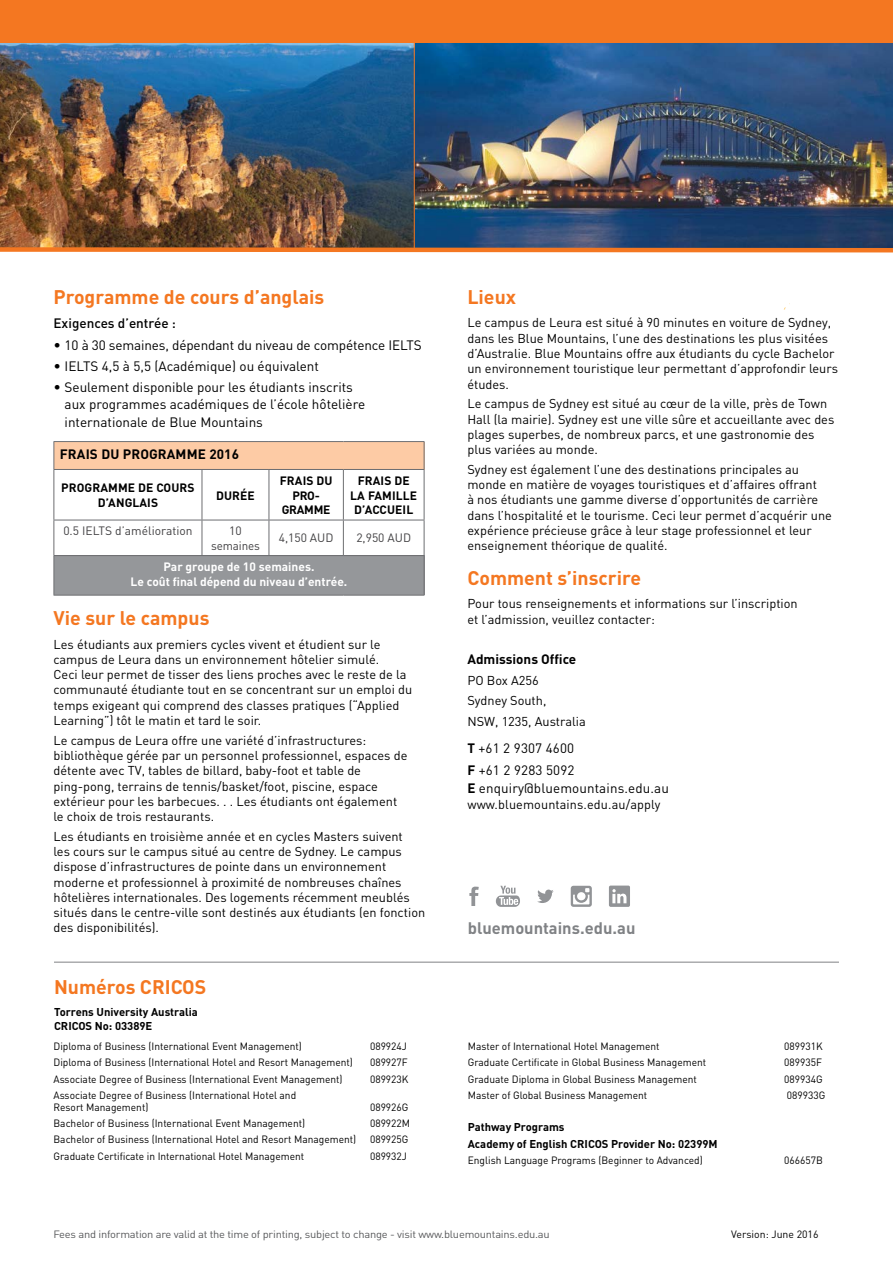
<style>
.page{position:relative;width:893px;height:1263px;background:#fff}
.page>*{position:absolute;margin:0;border:0;box-sizing:border-box;transform-origin:0 0}
.t1{font:700 19.5px "DIN";color:#f47721}
.t2{font:700 16.5px "DIN";color:#808285}
.t3{font:13.5px/22.2px "DIN";color:#000}
.t4{font:700 13.5px "DIN";letter-spacing:.01em;color:#000}
.t5{font:500 13.5px "DIN";color:#000}
.t6{font:12.75px/15.3px "DIN";color:#000}
.t7{font:700 12px/14.4px "DIN";color:#fff;text-align:center}
.t8{font:700 12px/14.4px "DIN";letter-spacing:.01em;color:#000;text-align:center}
.t9{font:12px/14.4px "DIN";color:#414042;text-align:center}
.t10{font:700 12px/14.4px "DIN";letter-spacing:-.02em;color:#000;text-align:center}
.t11{font:700 11.25px/13.5px "DIN";color:#000}
.t12{font:10.5px/12px "DIN";color:#000}
.t13{font:10.5px "DIN";letter-spacing:-.02em;color:#58595b;scale:1.06 1}
.s1{font-size:14.25px}
.s2{font-weight:700}
</style>
<div class="page">
<div style="left:54px;top:442px;width:370px;height:27px;background:#fdcba5"></div>
<div style="left:54px;top:556px;width:370px;height:39px;background:#95979a"></div>
<hr style="left:54px;top:555px;width:148px;height:1px;background:#6d6e71">
<hr style="left:54px;top:556px;width:1px;height:39px;background:#6d6e71">
<hr style="left:202px;top:555px;width:67px;height:1px;background:#6d6e71">
<hr style="left:269px;top:555px;width:74px;height:1px;background:#6d6e71">
<hr style="left:343px;top:555px;width:81px;height:1px;background:#6d6e71">
<hr style="left:424px;top:556px;width:1px;height:39px;background:#6d6e71">
<hr style="left:54px;top:595px;width:148px;height:1px;background:#6d6e71">
<hr style="left:202px;top:595px;width:67px;height:1px;background:#6d6e71">
<hr style="left:269px;top:595px;width:74px;height:1px;background:#6d6e71">
<hr style="left:343px;top:595px;width:81px;height:1px;background:#6d6e71">
<hr style="left:54px;top:441px;width:148px;height:1px;background:#6d6e71">
<svg style="left:54px;top:442px;width:1px;height:27px"></svg>
<hr style="left:202px;top:441px;width:67px;height:1px;background:#6d6e71">
<hr style="left:269px;top:441px;width:74px;height:1px;background:#6d6e71">
<hr style="left:343px;top:441px;width:81px;height:1px;background:#6d6e71">
<svg style="left:424px;top:442px;width:1px;height:27px"></svg>
<hr style="left:54px;top:469px;width:148px;height:1px;background:#6d6e71">
<hr style="left:54px;top:470px;width:1px;height:50px;background:#6d6e71">
<hr style="left:202px;top:469px;width:67px;height:1px;background:#6d6e71">
<hr style="left:202px;top:470px;width:1px;height:50px;background:#6d6e71">
<hr style="left:269px;top:469px;width:74px;height:1px;background:#6d6e71">
<hr style="left:269px;top:470px;width:1px;height:50px;background:#6d6e71">
<hr style="left:343px;top:469px;width:81px;height:1px;background:#6d6e71">
<hr style="left:343px;top:470px;width:1px;height:50px;background:#6d6e71">
<hr style="left:424px;top:470px;width:1px;height:50px;background:#6d6e71">
<hr style="left:54px;top:520px;width:148px;height:1px;background:#6d6e71">
<hr style="left:202px;top:520px;width:67px;height:1px;background:#6d6e71">
<hr style="left:269px;top:520px;width:74px;height:1px;background:#6d6e71">
<hr style="left:343px;top:520px;width:81px;height:1px;background:#6d6e71">
<hr style="left:54px;top:520px;width:1px;height:35px;background:#6d6e71">
<hr style="left:202px;top:520px;width:1px;height:35px;background:#6d6e71">
<hr style="left:269px;top:520px;width:1px;height:35px;background:#6d6e71">
<hr style="left:343px;top:520px;width:1px;height:35px;background:#6d6e71">
<hr style="left:424px;top:520px;width:1px;height:35px;background:#6d6e71">
<hr style="left:54px;top:962px;width:785px;height:1px;background:#808285">
<svg style="left:496px;top:886px;width:24px;height:21px"></svg>
<svg style="left:537px;top:889px;width:17px;height:14px"></svg>
<svg style="left:571px;top:886px;width:21px;height:21px"></svg>
<svg style="left:469px;top:887px;width:10px;height:19px"></svg>
<svg style="left:609px;top:885px;width:21px;height:22px"></svg>
<img style="left:0;top:43px;width:414px;height:202px">
<img style="left:415px;top:43px;width:478px;height:202px">
<hr style="left:414px;top:43px;width:1px;height:206px;background:#f47721">
<div style="left:0;top:0;width:893px;height:43px;background:#f47721"></div>
<svg style="left:0;top:245px;width:893px;height:8px;background:#bb7549"></svg>
<h1 class="t1" style="left:54px;top:284px;width:272px">Programme de cours d’anglais</h1>
<p class="t5" style="left:54px;top:314px;width:124px">Exigences d’entrée :</p>
<p class="t3" style="left:54px;top:334px;width:370px"><span class="s1">•</span> 10 à 30 semaines, dépendant du niveau de compétence IELTS</p>
<p class="t3" style="left:54px;top:355px;width:267px"><span class="s1">•</span> IELTS 4,5 à 5,5 (Académique) ou équivalent</p>
<p class="t3" style="left:65px;top:380px;width:302px;line-height:16.2px;text-indent:-11px"><span class="s1">•</span> Seulement disponible pour les étudiants inscrits aux programmes académiques de l’école hôtelière</p>
<p class="t3" style="left:65px;top:411px;width:200px">internationale de Blue Mountains</p>
<p class="t4" style="left:60px;top:445px;width:181px">FRAIS DU PROGRAMME 2016</p>
<p class="t8" style="left:61px;top:480px;width:135px">PROGRAMME DE COURS<br>D’ANGLAIS</p>
<p class="t8" style="left:216px;top:488px;width:40px">DURÉE</p>
<p class="t10" style="left:280px;top:473px;width:54px">FRAIS DU<br>PRO-<br>GRAMME</p>
<p class="t8" style="left:350px;top:473px;width:68px">FRAIS DE<br>LA FAMILLE<br>D’ACCUEIL</p>
<p class="t9" style="left:63px;top:524px;width:131px">0.5 IELTS d’amélioration</p>
<p class="t9" style="left:211px;top:524px;width:50px">10 semaines</p>
<p class="t9" style="left:279px;top:531px;width:56px">4,150 AUD</p>
<p class="t9" style="left:356px;top:531px;width:56px">2,950 AUD</p>
<p class="t7" style="left:131px;top:559px;width:218px">Par groupe de 10 semaines.<br>Le coût final dépend du niveau d’entrée.</p>
<h1 class="t1" style="left:54px;top:605px;width:157px">Vie sur le campus</h1>
<p class="t6" style="left:54px;top:636px;width:360px">Les étudiants aux premiers cycles vivent et étudient sur le campus de Leura dans un environnement hôtelier simulé.<br>Ceci leur permet de tisser des liens proches avec le reste de la communauté étudiante tout en se concentrant sur un emploi du temps exigeant qui comprend des classes pratiques (“Applied Learning”) tôt le matin et tard le soir.</p>
<p class="t6" style="left:54px;top:732px;width:355px">Le campus de Leura offre une variété d’infrastructures: bibliothèque gérée par un personnel professionnel, espaces de détente avec TV, tables de billard, baby-foot et table de ping-pong, terrains de tennis/basket/foot, piscine, espace extérieur pour les barbecues. . . Les étudiants ont également le choix de trois restaurants.</p>
<p class="t6" style="left:54px;top:829px;width:373px">Les étudiants en troisième année et en cycles Masters suivent<br>les cours sur le campus situé au centre de Sydney. Le campus dispose d’infrastructures de pointe dans un environnement moderne et professionnel à proximité de nombreuses chaînes hôtelières internationales. Des logements récemment meublés situés dans le centre-ville sont destinés aux étudiants (en fonction des disponibilités).</p>
<h1 class="t1" style="left:54px;top:974px;width:154px">Numéros CRICOS</h1>
<p class="t11" style="left:54px;top:1005px;width:145px">Torrens University Australia<br>CRICOS No: 03389E</p>
<p class="t12" style="left:54px;top:1040px;width:250px">Diploma of Business (International Event Management)</p>
<p class="t12" style="left:370px;top:1040px;width:39px">089924J</p>
<p class="t12" style="left:54px;top:1057px;width:301px">Diploma of Business (International Hotel and Resort Management)</p>
<p class="t12" style="left:370px;top:1057px;width:39px">089927F</p>
<p class="t12" style="left:54px;top:1073px;width:291px">Associate Degree of Business (International Event Management)</p>
<p class="t12" style="left:370px;top:1073px;width:40px">089923K</p>
<p class="t12" style="left:54px;top:1089px;width:244px">Associate Degree of Business (International Hotel and<br>Resort Management)</p>
<p class="t12" style="left:370px;top:1101px;width:40px">089926G</p>
<p class="t12" style="left:54px;top:1117px;width:253px">Bachelor of Business (International Event Management)</p>
<p class="t12" style="left:370px;top:1117px;width:42px">089922M</p>
<p class="t12" style="left:54px;top:1134px;width:304px">Bachelor of Business (International Hotel and Resort Management)</p>
<p class="t12" style="left:370px;top:1134px;width:40px">089925G</p>
<p class="t12" style="left:54px;top:1150px;width:252px">Graduate Certificate in International Hotel Management</p>
<p class="t12" style="left:370px;top:1150px;width:39px">089932J</p>
<h1 class="t1" style="left:467px;top:284px;width:50px">Lieux</h1>
<p class="t6" style="left:467px;top:315px;width:372px">Le campus de Leura est situé à 90 minutes en voiture de Sydney, dans les Blue Mountains, l’une des destinations les plus visitées d’Australie. Blue Mountains offre aux étudiants du cycle Bachelor un environnement touristique leur permettant d’approfondir leurs études.</p>
<p class="t6" style="left:467px;top:396px;width:368px">Le campus de Sydney est situé au cœur de la ville, près de Town Hall (la mairie). Sydney est une ville sûre et accueillante avec des plages superbes, de nombreux parcs, et une gastronomie des plus variées au monde.</p>
<p class="t6" style="left:467px;top:462px;width:366px">Sydney est également l’une des destinations principales au monde en matière de voyages touristiques et d’affaires offrant<br>à nos étudiants une gamme diverse d’opportunités de carrière dans l’hospitalité et le tourisme. Ceci leur permet d’acquérir une expérience précieuse grâce à leur stage professionnel et leur enseignement théorique de qualité.</p>
<h1 class="t1" style="left:467px;top:564px;width:175px">Comment s’inscrire</h1>
<p class="t6" style="left:467px;top:596px;width:332px">Pour tous renseignements et informations sur l’inscription et l’admission, veuillez contacter:</p>
<p class="t4" style="left:467px;top:650px;width:110px">Admissions Office</p>
<p class="t6" style="left:467px;top:670px;width:120px;line-height:20.7px">PO Box A256<br>Sydney South,<br>NSW, 1235, Australia</p>
<p class="t3" style="left:467px;top:737px;width:109px"><span class="s2">T</span> +61 2 9307 4600<br><span class="s2">F</span> +61 2 9283 5092</p>
<p class="t3" style="left:467px;top:777px;width:203px"><span class="s2">E</span> enquiry@bluemountains.edu.au</p>
<p class="t6" style="left:467px;top:797px;width:195px">www.bluemountains.edu.au/apply</p>
<p class="t2" style="left:468px;top:917px;width:169px">bluemountains.edu.au</p>
<p class="t12" style="left:468px;top:1040px;width:193px">Master of International Hotel Management</p>
<p class="t12" style="left:784px;top:1040px;width:40px">089931K</p>
<p class="t12" style="left:468px;top:1057px;width:240px">Graduate Certificate in Global Business Management</p>
<p class="t12" style="left:784px;top:1057px;width:39px">089935F</p>
<p class="t12" style="left:468px;top:1073px;width:231px">Graduate Diploma in Global Business Management</p>
<p class="t12" style="left:784px;top:1073px;width:40px">089934G</p>
<p class="t12" style="left:468px;top:1089px;width:181px">Master of Global Business Management</p>
<p class="t12" style="left:787px;top:1089px;width:40px">089933G</p>
<p class="t11" style="left:468px;top:1119px;width:251px;line-height:16.2px">Pathway Programs<br>Academy of English CRICOS Provider No: 02399M</p>
<p class="t12" style="left:468px;top:1154px;width:237px">English Language Programs (Beginner to Advanced)</p>
<p class="t12" style="left:784px;top:1154px;width:40px">066657B</p>
<p class="t13" style="left:54px;top:1229px;width:470px">Fees and information are valid at the time of printing, subject to change - visit www.bluemountains.edu.au</p>
<p class="t12" style="left:731px;top:1229px;width:89px">Version: June 2016</p>
</div>
